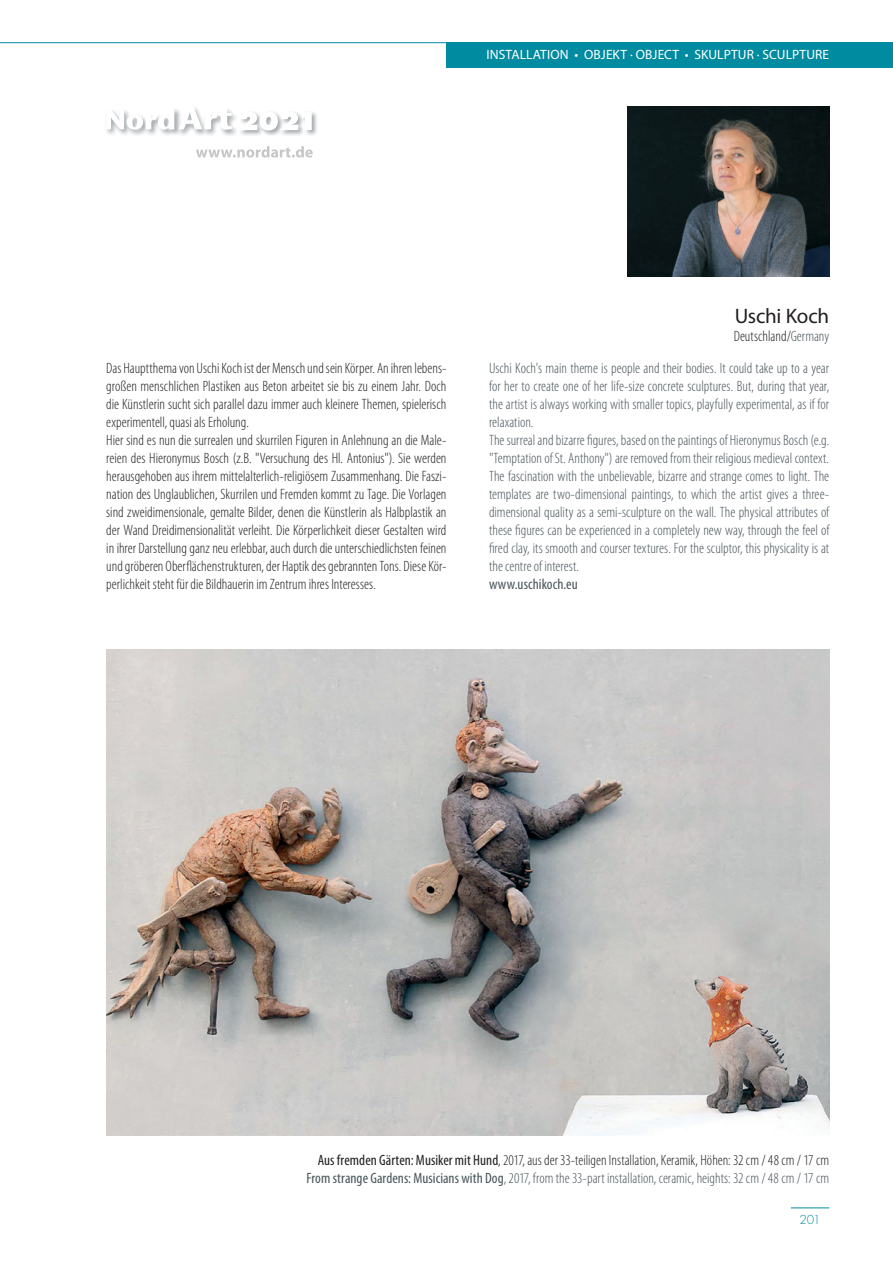
<style>
.page{position:relative;width:893px;height:1263px;background:#fff}
.page>*{position:absolute;margin:0;border:0;box-sizing:border-box;transform-origin:0 0}
.t1{font:21px "Myriad Pro";letter-spacing:-.015em;color:#231f20}
.t2{font:300 condensed 15px/18px "Myriad Pro";color:#231f20;text-align:right}
.t3{font:300 condensed 15px/18px "Myriad Pro";color:#485459}
.t4{font:condensed 15px "Myriad Pro";letter-spacing:.01em;color:#485459}
.t5{font:13.5px "Myriad Pro";letter-spacing:.005em;color:#fff}
.t6{font:300 12px "Futura Std";color:#008ba0}
.s1{color:#485459}
.s2{font-weight:400}
.s3{font-weight:400;color:#485459}
</style>
<div class="page">
<div style="left:446px;top:43px;width:447px;height:25px;background:#008ba0"></div>
<hr style="left:0;top:42px;width:446px;height:1px;background:#008ba0">
<hr style="left:791px;top:1207px;width:38px;height:1px;background:#008ba0">
<svg style="left:196px;top:146px;width:117px;height:12px"></svg>
<div style="left:105px;top:107px;width:77px;height:30px;background:#0b1a22;opacity:.75"></div>
<div style="left:177px;top:105px;width:62px;height:32px;background:#0b1a22;opacity:.75"></div>
<svg style="left:106px;top:106px;width:126px;height:24px"></svg>
<div style="left:237px;top:111px;width:81px;height:27px;background:#0b1a22;opacity:.75"></div>
<svg style="left:238px;top:111px;width:74px;height:19px"></svg>
<img style="left:106px;top:650px;width:723px;height:486px">
<img style="left:627px;top:106px;width:202px;height:170px">
<p class="t5" style="left:487px;top:46px;width:344px">INSTALLATION • OBJEKT · OBJECT • SKULPTUR · SCULPTURE</p>
<h1 class="t1" style="left:735px;top:303px;width:96px">Uschi Koch</h1>
<p class="t2" style="left:734px;top:327px;width:97px">Deutschland/<span class="s1">Germany</span></p>
<p class="t2" style="left:106px;top:359px;width:342px;text-align:left">Das Hauptthema von Uschi Koch ist der Mensch und sein Körper. An ihren lebens&shy;großen menschlichen Plastiken aus Beton arbeitet sie bis zu einem Jahr. Doch die Künstlerin sucht sich parallel dazu immer auch kleinere Themen, spielerisch experimentell, quasi als Erholung.<br>Hier sind es nun die surrealen und skurrilen Figuren in Anlehnung an die Male&shy;reien des Hieronymus Bosch (z.B. "Versuchung des Hl. Antonius"). Sie werden herausgehoben aus ihrem mittelalterlich-religiösem Zusammenhang. Die Faszi&shy;nation des Unglaublichen, Skurrilen und Fremden kommt zu Tage. Die Vorlagen sind zweidimensionale, gemalte Bilder, denen die Künstlerin als Halbplastik an der Wand Dreidimensionalität verleiht. Die Körperlichkeit dieser Gestalten wird in ihrer Darstellung ganz neu erlebbar, auch durch die unterschiedlichsten feinen und gröberen Oberflächenstrukturen, der Haptik des gebrannten Tons. Diese Kör&shy;perlichkeit steht für die Bildhauerin im Zentrum ihres Interesses.</p>
<p class="t3" style="left:489px;top:359px;width:342px">Uschi Koch's main theme is people and their bodies. It could take up to a year for her to create one of her life-size concrete sculptures. But, during that year, the artist is always working with smaller topics, playfully experimental, as if for relaxation.<br>The surreal and bizarre figures, based on the paintings of Hieronymus Bosch (e.g. "Temptation of St. Anthony") are removed from their religious medieval context.<br>The fascination with the unbelievable, bizarre and strange comes to light. The templates are two-dimensional paintings, to which the artist gives a three&shy;dimensional quality as a semi-sculpture on the wall. The physical attributes of these figures can be experienced in a completely new way, through the feel of fired clay, its smooth and courser textures. For the sculptor, this physicality is at the centre of interest.</p>
<p class="t4" style="left:489px;top:575px;width:90px">www.uschikoch.eu</p>
<p class="t2" style="left:306px;top:1151px;width:524px"><span class="s2">Aus fremden Gärten: Musiker mit Hund</span>, 2017, aus der 33-teiligen Installation, Keramik, Höhen: 32 cm / 48 cm / 17 cm<br><span class="s3">From strange Gardens: Musicians with Dog</span><span class="s1">, 2017, from the 33-part installation, ceramic, heights: 32 cm / 48 cm / 17 cm</span></p>
<p class="t6" style="left:799px;top:1212px;width:23px">201</p>
</div>
